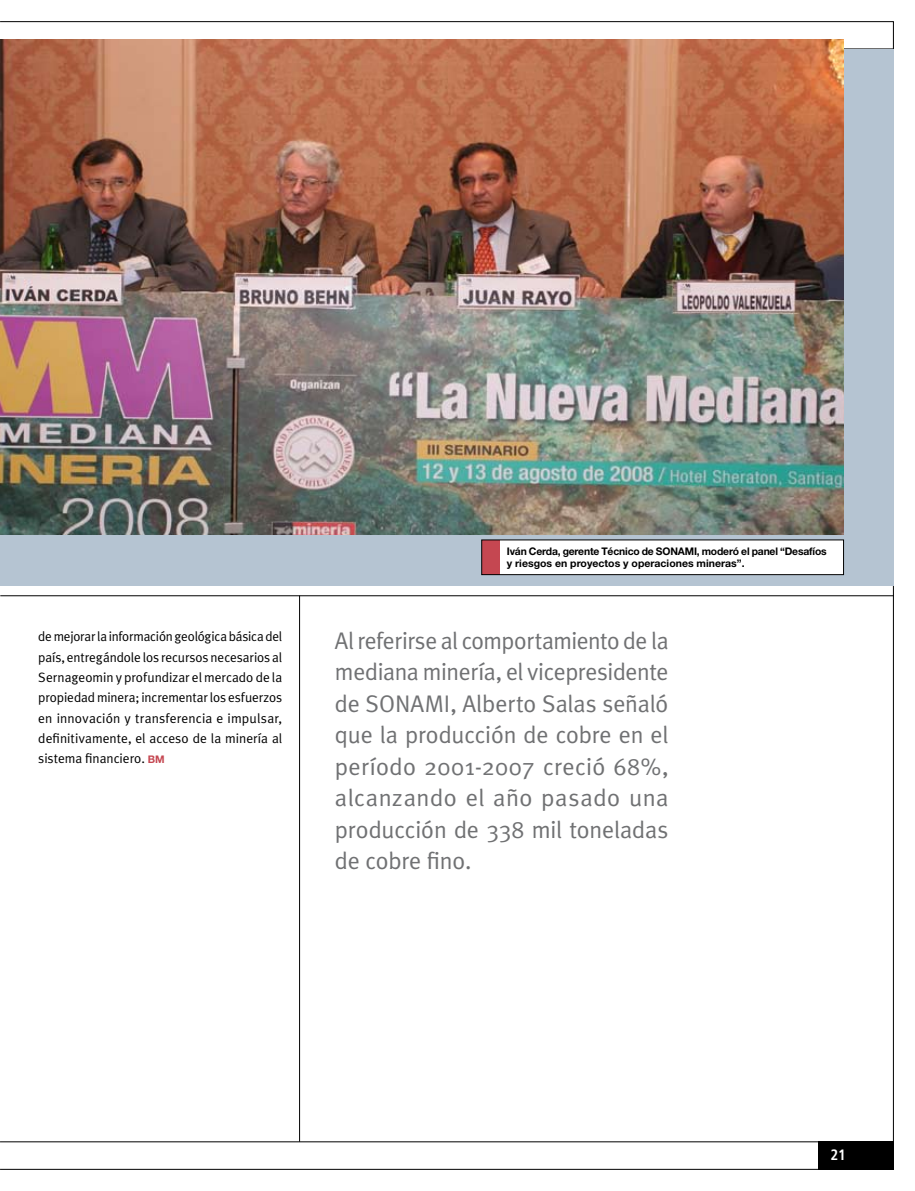
<style>
.page{position:relative;width:915px;height:1191px;background:#fff}
.page>*{position:absolute;margin:0;border:0;box-sizing:border-box;transform-origin:0 0}
.t1{font:24px/31.5px "Meta Plus Normal";letter-spacing:-.005em;color:#707173;text-align:justify}
.t2{font:700 condensed 15px "Frutiger";color:#fff}
.t3{font:13.5px/20.2px "Meta Plus Normal";color:#000;text-align:justify}
.t4{font:700 10.5px/12px "Helvetica Neue";letter-spacing:-.015em;color:#000}
.s1{font-family:"Helvetica Neue";font-weight:700;font-size:10.5px;color:#c54751}
</style>
<div class="page">
<hr style="left:299px;top:595px;width:1px;height:546px;background:#000">
<hr style="left:0;top:595px;width:893px;height:1px;background:#000">
<div style="left:818px;top:1141px;width:75px;height:28px;background:#000"></div>
<hr style="left:0;top:1141px;width:893px;height:1px;background:#000">
<div style="left:0;top:49px;width:893px;height:536px;background:#b5c4d2"></div>
<img style="left:0;top:39px;width:843px;height:495px">
<div style="left:481px;top:540px;width:362px;height:34px;background:#fff"></div>
<div style="left:481px;top:540px;width:18px;height:34px;background:#c54751"></div>
<div style="left:481px;top:539px;width:362px;height:36px;border:1px solid #000"></div>
<p class="t3" style="left:38px;top:626px;width:245px">de mejorar la información geológica básica del país, entregándole los recursos necesarios al Sernageomin y profundizar el mercado de la propiedad minera; incrementar los esfuerzos en innovación y transferencia e impulsar, definitivamente, el acceso de la minería al sistema financiero. <span class="s1">BM</span></p>
<p class="t4" style="left:506px;top:545px;width:321px">Iván Cerda, gerente Técnico de SONAMI, moderó el panel “Desafíos y riesgos en proyectos y operaciones mineras”.</p>
<p class="t1" style="left:335px;top:624px;width:335px">Al referirse al comportamiento de la mediana minería, el vicepresidente de SONAMI, Alberto Salas señaló que la producción de cobre en el período 2001-2007 creció 68%, alcanzando el año pasado una producción de 338 mil toneladas de cobre fino.</p>
<p class="t2" style="left:830px;top:1145px;width:17px">21</p>
</div>
